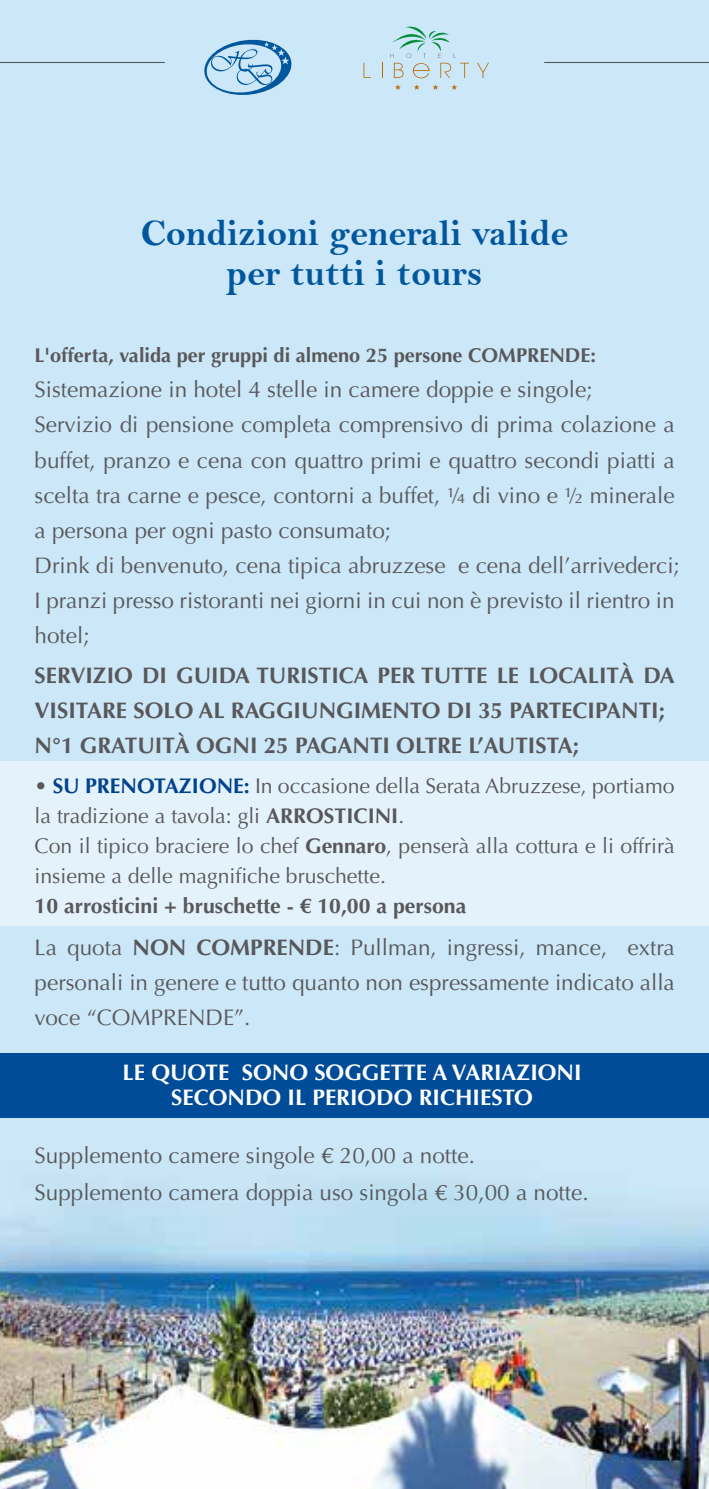
<style>
.page{position:relative;width:709px;height:1489px;background:#fff}
.page>*{position:absolute;margin:0;border:0;box-sizing:border-box;transform-origin:0 0}
.t1{font:37.5px/40px "Bell MT Bold";color:#00579d;text-align:center}
.t2{font:22.5px/35px "Optima";color:#58585a}
.t3{font:700 22.5px/35px "Optima";color:#58585a}
.t4{font:700 22.5px/25px "Optima";color:#fff;text-align:center}
.t5{font:21.25px/30px "Optima";color:#58585a}
.t6{font:700 21.25px "Optima";color:#58585a}
.t7{font:700 20px "Optima";color:#58585a}
.s1{font-weight:700;color:#00428b}
.s2{font-weight:700}
</style>
<div class="page">
<img style="left:0;top:0;width:709px;height:1488px">
<svg style="left:363px;top:63px;width:8px;height:15px"></svg>
<svg style="left:382px;top:63px;width:1px;height:15px"></svg>
<svg style="left:477px;top:63px;width:12px;height:15px"></svg>
<svg style="left:390px;top:23px;width:79px;height:55px;background:#bfdde4"></svg>
<svg style="left:395px;top:84px;width:6px;height:6px"></svg>
<svg style="left:414px;top:84px;width:6px;height:6px"></svg>
<svg style="left:432px;top:84px;width:6px;height:6px"></svg>
<svg style="left:451px;top:84px;width:6px;height:6px"></svg>
<svg style="left:202px;top:37px;width:91px;height:60px;background:#9dc6e3"></svg>
<hr style="left:0;top:62px;width:165px;height:1px;background:#58585a">
<hr style="left:544px;top:62px;width:165px;height:1px;background:#58585a">
<div style="left:0;top:1052px;width:709px;height:65px;background:#004c99"></div>
<div style="left:0;top:761px;width:709px;height:164px;background:#e4f2fb"></div>
<h1 class="t1" style="left:141px;top:213px;width:429px">Condizioni generali valide per tutti i tours</h1>
<p class="t7" style="left:35px;top:344px;width:563px">L'offerta, valida per gruppi di almeno 25 persone COMPRENDE:</p>
<p class="t2" style="left:35px;top:372px;width:646px">Sistemazione in hotel 4 stelle in camere doppie e singole;<br>Servizio di pensione completa comprensivo di prima colazione a buffet, pranzo e cena con quattro primi e quattro secondi piatti a scelta tra carne e pesce, contorni a buffet, ¼ di vino e ½ minerale a persona per ogni pasto consumato;<br>Drink di benvenuto, cena tipica abruzzese e cena dell’arrivederci; I pranzi presso ristoranti nei giorni in cui non è previsto il rientro in hotel;</p>
<p class="t3" style="left:35px;top:658px;width:641px">SERVIZIO DI GUIDA TURISTICA PER TUTTE LE LOCALITÀ DA<br>VISITARE SOLO AL RAGGIUNGIMENTO DI 35 PARTECIPANTI;<br>N°1 GRATUITÀ OGNI 25 PAGANTI OLTRE L’AUTISTA;</p>
<p class="t5" style="left:35px;top:770px;width:641px">• <span class="s1">SU PRENOTAZIONE:</span> In occasione della Serata Abruzzese, portiamo la tradizione a tavola: gli <span class="s2">ARROSTICINI</span>.<br>Con il tipico braciere lo chef <span class="s2">Gennaro</span>, penserà alla cottura e li offrirà insieme a delle magnifiche bruschette.</p>
<p class="t6" style="left:35px;top:893px;width:433px">10 arrosticini + bruschette - € 10,00 a persona</p>
<p class="t2" style="left:35px;top:930px;width:641px;text-align:justify">La quota <span class="s2">NON COMPRENDE</span>: Pullman, ingressi, mance, extra personali in genere e tutto quanto non espressamente indicato alla voce “COMPRENDE”.</p>
<p class="t4" style="left:123px;top:1059px;width:460px">LE QUOTE SONO SOGGETTE A VARIAZIONI<br>SECONDO IL PERIODO RICHIESTO</p>
<p class="t2" style="left:35px;top:1136px;width:555px;line-height:37.5px">Supplemento camere singole € 20,00 a notte.<br>Supplemento camera doppia uso singola € 30,00 a notte.</p>
</div>
